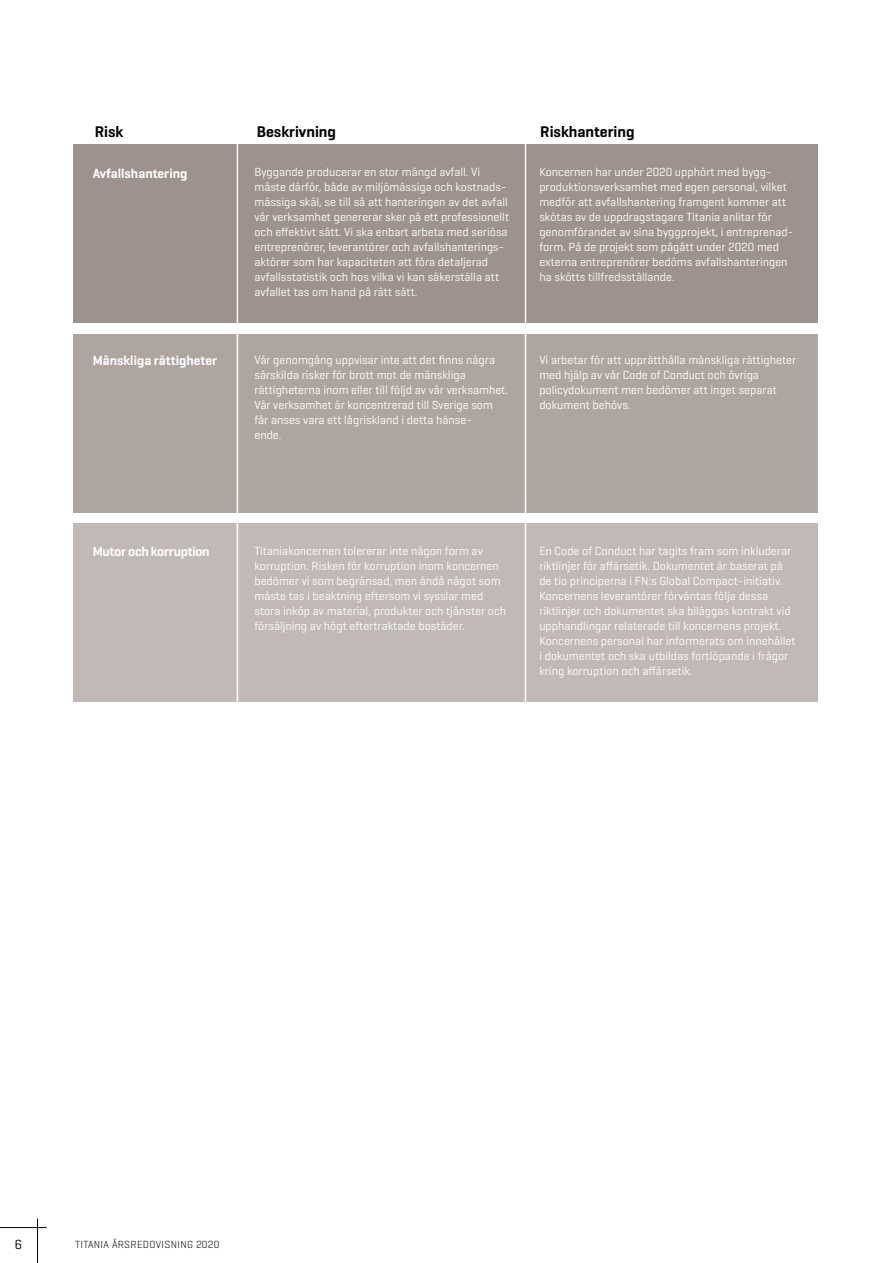
<style>
.page{position:relative;width:893px;height:1263px;background:#fff}
.page>*{position:absolute;margin:0;border:0;box-sizing:border-box;transform-origin:0 0}
.t1{font:600 15.75px "Geogrotesque";color:#000}
.t2{font:600 13.5px "Geogrotesque";color:#fff}
.t3{font:600 13.5px "Geogrotesque";letter-spacing:-.02em;color:#fff}
.t4{font:13.5px "Geogrotesque";color:#000}
.t5{font:12px/15px "Geogrotesque";color:#fff}
.t6{font:300 10.5px "Geogrotesque";letter-spacing:.03em;color:#000}
</style>
<div class="page">
<hr style="left:37px;top:1218px;width:1px;height:45px;background:#000">
<hr style="left:0;top:1227px;width:47px;height:1px;background:#000">
<div style="left:74px;top:145px;width:744px;height:178px;background:#9e928c"></div>
<div style="left:74px;top:334px;width:744px;height:178px;background:#afa59f"></div>
<div style="left:74px;top:523px;width:744px;height:179px;background:#c1b9b5"></div>
<hr style="left:237px;top:130px;width:1px;height:586px;background:#fff">
<hr style="left:525px;top:130px;width:1px;height:586px;background:#fff">
<h1 class="t1" style="left:95px;top:122px;width:30px">Risk</h1>
<h1 class="t1" style="left:257px;top:122px;width:81px">Beskrivning</h1>
<h1 class="t1" style="left:540px;top:122px;width:96px">Riskhantering</h1>
<p class="t2" style="left:93px;top:165px;width:96px">Avfallshantering</p>
<p class="t5" style="left:254px;top:164px;width:256px">Byggande producerar en stor mängd avfall. Vi måste därför, både av miljömässiga och kostnads&shy;mässiga skäl, se till så att hanteringen av det avfall vår verksamhet genererar sker på ett professionellt och effektivt sätt. Vi ska enbart arbeta med seriösa entreprenörer, leverantörer och avfallshanterings&shy;aktörer som har kapaciteten att föra detaljerad avfallsstatistik och hos vilka vi kan säkerställa att avfallet tas om hand på rätt sätt.</p>
<p class="t5" style="left:539px;top:164px;width:255px">Koncernen har under 2020 upphört med bygg&shy;produktionsverksamhet med egen personal, vilket medför att avfallshantering framgent kommer att skötas av de uppdragstagare Titania anlitar för genomförandet av sina byggprojekt, i entreprenad&shy;form. På de projekt som pågått under 2020 med externa entreprenörer bedöms avfallshanteringen ha skötts tillfredsställande.</p>
<p class="t2" style="left:93px;top:352px;width:126px">Mänskliga rättigheter</p>
<p class="t5" style="left:254px;top:352px;width:255px">Vår genomgång uppvisar inte att det finns några särskilda risker för brott mot de mänskliga rättigheterna inom eller till följd av vår verksamhet.<br>Vår verksamhet är koncentrerad till Sverige som får anses vara ett lågriskland i detta hänse-<br>ende.</p>
<p class="t5" style="left:539px;top:352px;width:258px">Vi arbetar för att upprätthålla mänskliga rättigheter med hjälp av vår Code of Conduct och övriga policydokument men bedömer att inget separat dokument behövs.</p>
<p class="t3" style="left:93px;top:543px;width:118px">Mutor och korruption</p>
<p class="t5" style="left:254px;top:543px;width:253px">Titaniakoncernen tolererar inte någon form av korruption. Risken för korruption inom koncernen bedömer vi som begränsad, men ändå något som måste tas i beaktning eftersom vi sysslar med stora inköp av material, produkter och tjänster och försäljning av högt eftertraktade bostäder.</p>
<p class="t5" style="left:539px;top:543px;width:258px">En Code of Conduct har tagits fram som inkluderar riktlinjer för affärsetik. Dokumentet är baserat på de tio principerna i FN:s Global Compact-initiativ.<br>Koncernens leverantörer förväntas följa dessa riktlinjer och dokumentet ska biläggas kontrakt vid upphandlingar relaterade till koncernens projekt.<br>Koncernens personal har informerats om innehållet i dokumentet och ska utbildas fortlöpande i frågor kring korruption och affärsetik.</p>
<p class="t4" style="left:15px;top:1235px;width:9px">6</p>
<p class="t6" style="left:75px;top:1238px;width:146px">TITANIA ÅRSREDOVISNING 2020</p>
</div>
